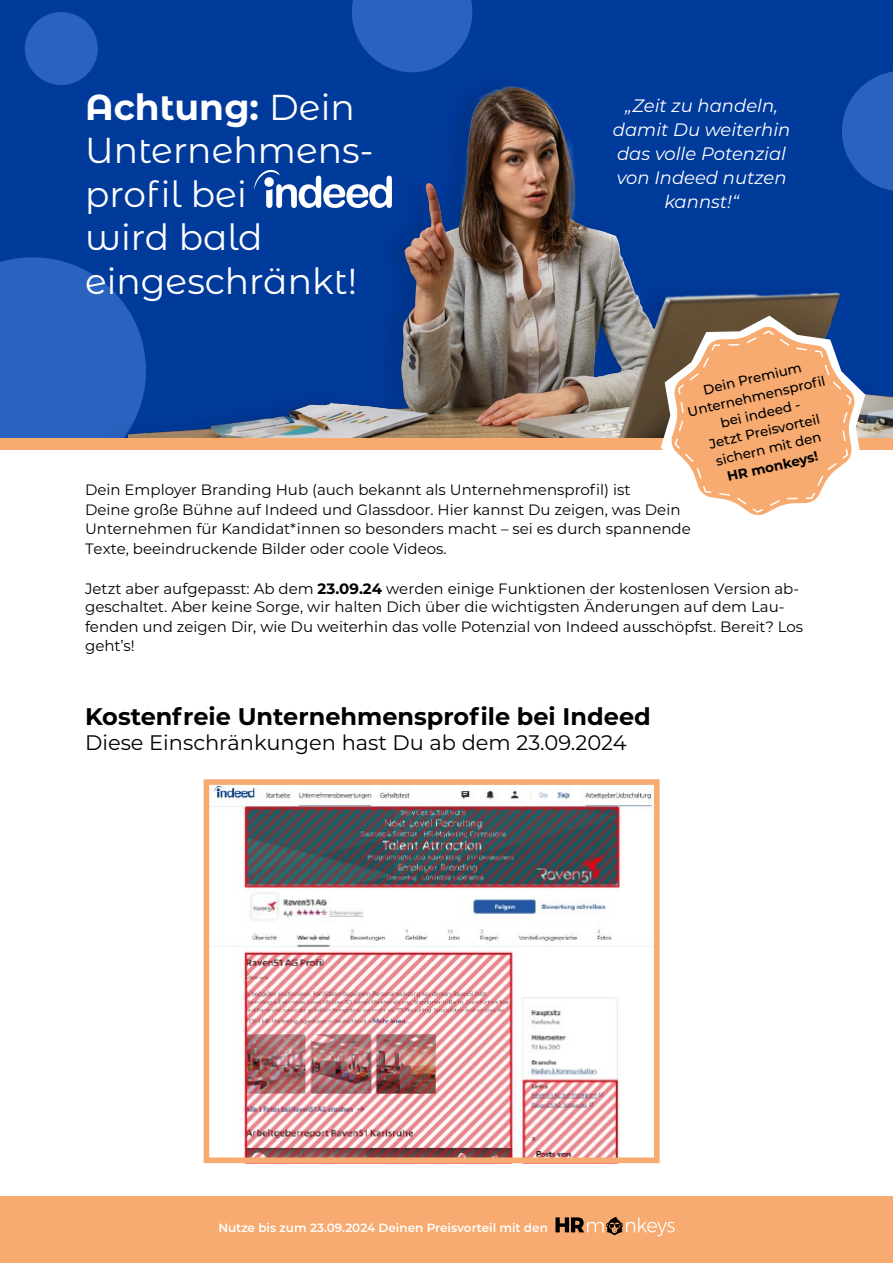
<style>
.page{position:relative;width:893px;height:1263px;background:#fff}
.page>*{position:absolute;margin:0;border:0;box-sizing:border-box;transform-origin:0 0}
.t1{font:36px/43.5px "Montserrat Alternates";color:#fff}
.t2{font:700 24px "Montserrat";color:#000}
.t3{font:21px "Montserrat";color:#000}
.t4{font:italic 18px/24px "Montserrat";color:#fff;text-align:center}
.t5{font:15px/19.5px "Montserrat";color:#000}
.t6{font:500 13.5px/18px "Montserrat";color:#000;text-align:center}
.t7{font:700 13.5px "Montserrat";color:#000}
.t8{font:600 12px "Montserrat";color:#fff}
.s1{font-weight:700}
</style>
<div class="page">
<div style="left:0;top:0;width:893px;height:438px;background:#003a9b"></div>
<div style="left:0;top:1196px;width:893px;height:67px;background:#f7ab70"></div>
<div style="left:0;top:257px;width:101px;height:181px;background:#2a62bf"></div>
<svg style="left:352px;top:0;width:120px;height:71px"></svg>
<div style="left:101px;top:71px;width:792px;height:379px;background:#000;opacity:.1"></div>
<img style="left:129px;top:72px;width:764px;height:366px">
<svg style="left:254px;top:169px;width:138px;height:39px"></svg>
<div style="left:0;top:438px;width:893px;height:11px;background:#f7ab70"></div>
<img style="left:211px;top:786px;width:442px;height:370px">
<div style="left:204px;top:779px;width:456px;height:384px;border:6px solid #f7ab70"></div>
<div style="left:25px;top:12px;width:73px;height:73px;background:#2a62bf;border-radius:50%"></div>
<svg style="left:661px;top:316px;width:204px;height:199px"></svg>
<svg style="left:555px;top:1216px;width:120px;height:20px"></svg>
<h1 class="t1" style="left:85px;top:84px;width:290px"><span class="s1">Achtung:</span> Dein<br>Unternehmens&shy;profil bei<br>wird bald eingeschränkt!</h1>
<p class="t4" style="left:613px;top:93px;width:179px">„Zeit zu handeln, damit Du weiterhin das volle Potenzial von Indeed nutzen kannst!“</p>
<p class="t6" style="left:682px;top:385px;width:142px;rotate:-13deg">Dein Premium<br>Unternehmensprofi l bei indeed -<br>Jetzt Preisvorteil sichern mit den</p>
<p class="t7" style="left:725px;top:467px;width:95px;rotate:-13deg">HR monkeys!</p>
<p class="t5" style="left:85px;top:479px;width:607px">Dein Employer Branding Hub (auch bekannt als Unternehmensprofil) ist<br>Deine große Bühne auf Indeed und Glassdoor. Hier kannst Du zeigen, was Dein Unternehmen für Kandidat*innen so besonders macht – sei es durch spannende Texte, beeindruckende Bilder oder coole Videos.</p>
<p class="t5" style="left:85px;top:578px;width:720px">Jetzt aber aufgepasst: Ab dem <span class="s1">23.09.24</span> werden einige Funktionen der kostenlosen Version ab&shy;geschaltet. Aber keine Sorge, wir halten Dich über die wichtigsten Änderungen auf dem Lau&shy;fenden und zeigen Dir, wie Du weiterhin das volle Potenzial von Indeed ausschöpfst. Bereit? Los geht’s!</p>
<h2 class="t2" style="left:85px;top:699px;width:567px">Kostenfreie Unternehmensprofile bei Indeed</h2>
<h3 class="t3" style="left:85px;top:728px;width:543px">Diese Einschränkungen hast Du ab dem 23.09.2024</h3>
<p class="t8" style="left:218px;top:1219px;width:331px">Nutze bis zum 23.09.2024 Deinen Preisvorteil mit den</p>
</div>
